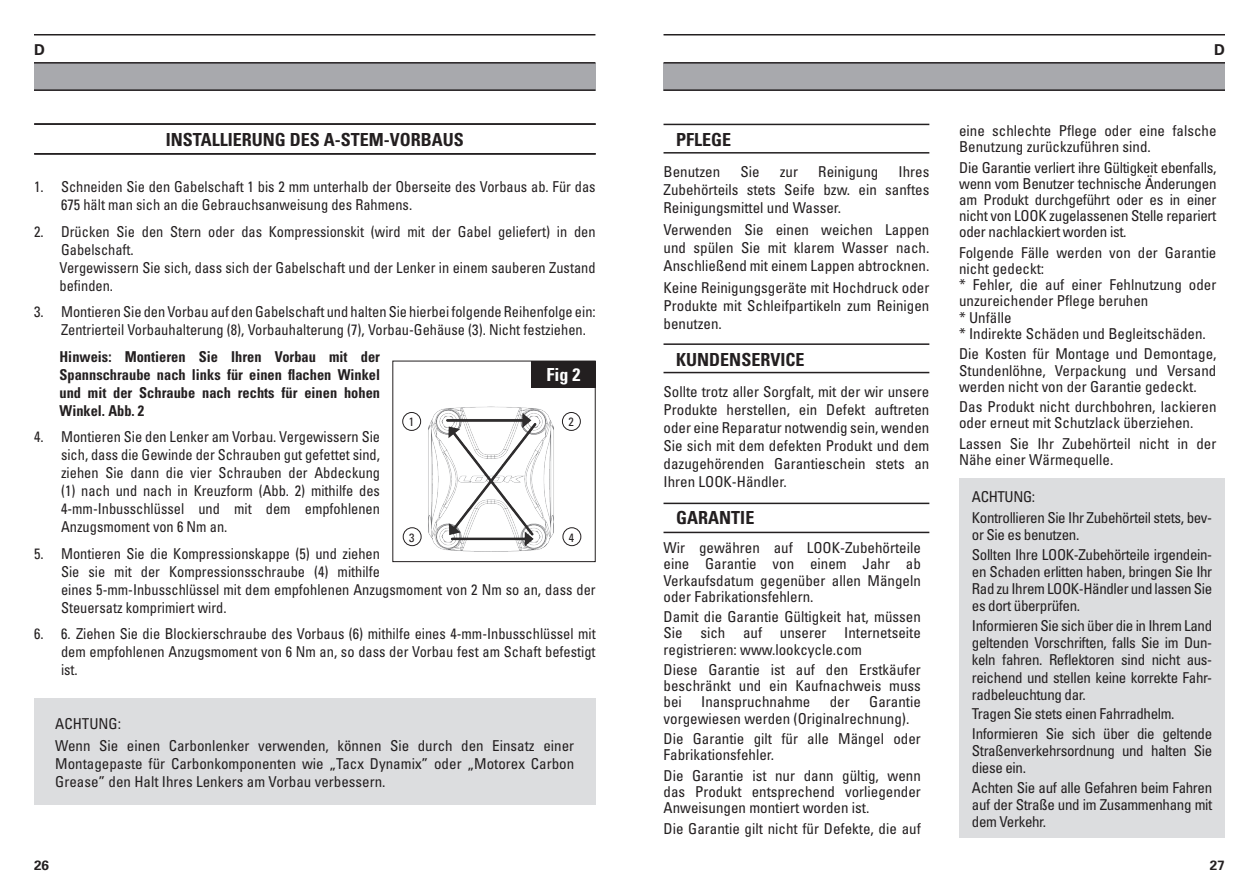
<style>
.page{position:relative;width:1259px;height:893px;background:#fff}
.page>*{position:absolute;margin:0;border:0;box-sizing:border-box;transform-origin:0 0}
.t1{font:700 condensed 18px "Univers";color:#231f20}
.t2{font:700 condensed 18px "Univers";color:#fff}
.t3{font:condensed 15px/16.2px "Univers";color:#231f20;text-align:justify}
.t4{font:condensed 15px/18px "Univers";color:#231f20;scale:.96 1}
.t5{font:condensed 15px/19.4px "Univers";letter-spacing:-.025em;color:#231f20}
.t6{font:700 condensed 15px/18px "Univers";color:#231f20;text-align:justify;scale:.96 1}
.t7{font:700 15px "Univers";color:#231f20}
.t8{font:700 13.5px "Univers";color:#231f20}
.t9{font:condensed 12px "Univers";color:#231f20}
</style>
<div class="page">
<hr style="left:34px;top:34px;width:561px;height:1px;background:#231f20">
<div style="left:34px;top:63px;width:561px;height:27px;background:#a8a9ad"></div>
<hr style="left:34px;top:62px;width:561px;height:2px;background:#231f20">
<hr style="left:34px;top:89px;width:561px;height:2px;background:#231f20">
<hr style="left:663px;top:34px;width:562px;height:1px;background:#231f20">
<div style="left:663px;top:63px;width:562px;height:27px;background:#a8a9ad"></div>
<hr style="left:663px;top:62px;width:562px;height:2px;background:#231f20">
<hr style="left:663px;top:89px;width:562px;height:2px;background:#231f20">
<hr style="left:663px;top:124px;width:266px;height:1px;background:#231f20">
<hr style="left:663px;top:152px;width:266px;height:2px;background:#231f20">
<hr style="left:663px;top:343px;width:266px;height:2px;background:#231f20">
<hr style="left:663px;top:372px;width:266px;height:1px;background:#231f20">
<hr style="left:663px;top:502px;width:266px;height:2px;background:#231f20">
<hr style="left:663px;top:532px;width:266px;height:1px;background:#231f20">
<div style="left:959px;top:478px;width:266px;height:360px;background:#dcdddf"></div>
<hr style="left:34px;top:153px;width:561px;height:2px;background:#231f20">
<hr style="left:34px;top:123px;width:561px;height:2px;background:#231f20">
<div style="left:531px;top:361px;width:64px;height:27px;background:#231f20"></div>
<img style="left:428px;top:406px;width:126px;height:146px">
<div style="left:402px;top:412px;width:19px;height:19px;border:1px solid #231f20;border-radius:50%"></div>
<div style="left:403px;top:527px;width:18px;height:19px;border:1px solid #231f20;border-radius:50%"></div>
<div style="left:562px;top:412px;width:19px;height:19px;border:1px solid #231f20;border-radius:50%"></div>
<div style="left:562px;top:527px;width:19px;height:19px;border:1px solid #231f20;border-radius:50%"></div>
<div style="left:34px;top:698px;width:561px;height:107px;background:#dcdddf"></div>
<p class="t7" style="left:34px;top:40px;width:12px">D</p>
<p class="t7" style="left:1214px;top:40px;width:12px">D</p>
<p class="t1" style="left:166px;top:128px;width:299px">INSTALLIERUNG DES A-STEM-VORBAUS</p>
<p class="t1" style="left:676px;top:129px;width:56px">PFLEGE</p>
<p class="t3" style="left:663px;top:163px;width:58px">Benutzen</p>
<p class="t3" style="left:740px;top:163px;width:21px">Sie</p>
<p class="t3" style="left:780px;top:163px;width:20px">zur</p>
<p class="t3" style="left:818px;top:163px;width:61px">Reinigung</p>
<p class="t3" style="left:663px;top:162px;width:267px;line-height:18px;text-indent:235px">Ihres Zubehörteils stets Seife bzw. ein sanftes Reinigungsmittel und Wasser.</p>
<p class="t3" style="left:663px;top:220px;width:267px;line-height:18px">Verwenden Sie einen weichen Lappen und spülen Sie mit klarem Wasser nach.<br>Anschließend mit einem Lappen abtrocknen.</p>
<p class="t3" style="left:663px;top:279px;width:267px;line-height:18px">Keine Reinigungsgeräte mit Hochdruck oder Produkte mit Schleifpartikeln zum Reinigen benutzen.</p>
<p class="t1" style="left:676px;top:348px;width:130px">KUNDENSERVICE</p>
<p class="t3" style="left:663px;top:382px;width:267px;line-height:18px">Sollte trotz aller Sorgfalt, mit der wir unsere Produkte herstellen, ein Defekt auftreten oder eine Reparatur notwendig sein, wenden Sie sich mit dem defekten Produkt und dem dazugehörenden Garantieschein stets an Ihren LOOK-Händler.</p>
<p class="t1" style="left:676px;top:507px;width:80px">GARANTIE</p>
<p class="t3" style="left:663px;top:539px;width:259px">Wir gewähren auf LOOK-Zubehörteile eine Garantie von einem Jahr ab Verkaufsdatum gegenüber allen Mängeln oder Fabrikationsfehlern.</p>
<p class="t3" style="left:663px;top:608px;width:259px">Damit die Garantie Gültigkeit hat, müssen Sie sich auf unserer Internetseite registrieren: www.lookcycle.com</p>
<p class="t3" style="left:663px;top:661px;width:259px">Diese Garantie ist auf den Erstkäufer beschränkt und ein Kaufnachweis muss bei</p>
<p class="t4" style="left:61px;top:177px;width:558px;text-indent:-27px">1. Schneiden Sie den Gabelschaft 1 bis 2 mm unterhalb der Oberseite des Vorbaus ab. Für das<br>675 hält man sich an die Gebrauchsanweisung des Rahmens.</p>
<p class="t4" style="left:60px;top:222px;width:560px;text-indent:-26px">2. Drücken Sie den Stern oder das Kompressionskit (wird mit der Gabel geliefert) in den Gabelschaft.<br>Vergewissern Sie sich, dass sich der Gabelschaft und der Lenker in einem sauberen Zustand befinden.</p>
<p class="t4" style="left:61px;top:302px;width:558px;text-indent:-27px">3. Montieren Sie den Vorbau auf den Gabelschaft und halten Sie hierbei folgende Reihenfolge ein:<br>Zentrierteil Vorbauhalterung (8), Vorbauhalterung (7), Vorbau-Gehäuse (3). Nicht festziehen.</p>
<p class="t6" style="left:60px;top:347px;width:335px">Hinweis: Montieren Sie Ihren Vorbau mit der Spannschraube nach links für einen flachen Winkel und mit der Schraube nach rechts für einen hohen Winkel. Abb. 2</p>
<p class="t4" style="left:61px;top:427px;width:334px;text-align:justify;text-indent:-27px">4. Montieren Sie den Lenker am Vorbau. Vergewissern Sie sich, dass die Gewinde der Schrauben gut gefettet sind, ziehen Sie dann die vier Schrauben der Abdeckung (1) nach und nach in Kreuzform (Abb. 2) mithilfe des 4-mm-Inbusschlüssel und mit dem empfohlenen Anzugsmoment von 6 Nm an.</p>
<p class="t4" style="left:61px;top:544px;width:558px;text-indent:-27px">5. Montieren Sie die Kompressionskappe (5) und ziehen<br>Sie sie mit der Kompressionsschraube (4) mithilfe<br>eines 5-mm-Inbusschlüssel mit dem empfohlenen Anzugsmoment von 2 Nm so an, dass der Steuersatz komprimiert wird.</p>
<p class="t4" style="left:61px;top:624px;width:558px;text-align:justify;text-indent:-27px">6. 6. Ziehen Sie die Blockierschraube des Vorbaus (6) mithilfe eines 4-mm-Inbusschlüssel mit dem empfohlenen Anzugsmoment von 6 Nm an, so dass der Vorbau fest am Schaft befestigt ist.</p>
<p class="t2" style="left:546px;top:364px;width:35px">Fig 2</p>
<p class="t9" style="left:568px;top:414px;width:7px">2</p>
<p class="t9" style="left:409px;top:414px;width:7px">1</p>
<p class="t9" style="left:409px;top:530px;width:7px">3</p>
<p class="t9" style="left:569px;top:530px;width:7px">4</p>
<p class="t3" style="left:663px;top:693px;width:259px;text-indent:206px">Garantie vorgewiesen werden (Originalrechnung).</p>
<p class="t3" style="left:663px;top:730px;width:259px">Die Garantie gilt für alle Mängel oder<br>Fabrikationsfehler.</p>
<p class="t3" style="left:663px;top:767px;width:259px">Die Garantie ist nur dann gültig, wenn das Produkt entsprechend vorliegender Anweisungen montiert worden ist.</p>
<p class="t3" style="left:663px;top:820px;width:259px">Die Garantie gilt nicht für Defekte, die auf</p>
<p class="t3" style="left:701px;top:693px;width:111px">Inanspruchnahme</p>
<p class="t3" style="left:829px;top:693px;width:21px">der</p>
<p class="t3" style="left:55px;top:712px;width:520px;line-height:22.2px">ACHTUNG:<br>Wenn Sie einen Carbonlenker verwenden, können Sie durch den Einsatz einer</p>
<p class="t3" style="left:55px;top:754px;width:520px;line-height:18px">Montagepaste für Carbonkomponenten wie „Tacx Dynamix” oder „Motorex Carbon<br>Grease” den Halt Ihres Lenkers am Vorbau verbessern.</p>
<p class="t3" style="left:959px;top:122px;width:259px">eine schlechte Pflege oder eine falsche<br>Benutzung zurückzuführen sind.</p>
<p class="t3" style="left:959px;top:159px;width:259px">Die Garantie verliert ihre Gültigkeit ebenfalls, wenn vom Benutzer technische Änderungen am Produkt durchgeführt oder es in einer nicht von LOOK zugelassenen Stelle repariert oder nachlackiert worden ist.</p>
<p class="t3" style="left:959px;top:244px;width:259px;text-align:left">Folgende Fälle werden von der Garantie nicht gedeckt:<br>* Fehler, die auf einer Fehlnutzung oder unzureichender Pflege beruhen<br>* Unfälle<br>* Indirekte Schäden und Begleitschäden.</p>
<p class="t3" style="left:959px;top:345px;width:259px">Die Kosten für Montage und Demontage, Stundenlöhne, Verpackung und Versand werden nicht von der Garantie gedeckt.</p>
<p class="t3" style="left:959px;top:398px;width:259px">Das Produkt nicht durchbohren, lackieren oder erneut mit Schutzlack überziehen.</p>
<p class="t3" style="left:959px;top:435px;width:259px">Lassen Sie Ihr Zubehörteil nicht in der<br>Nähe einer Wärmequelle.</p>
<p class="t5" style="left:972px;top:485px;width:242px;line-height:21.5px">ACHTUNG:<br>Kontrollieren Sie Ihr Zubehörteil stets, bev-</p>
<p class="t5" style="left:972px;top:525px;width:242px">or Sie es benutzen.<br>Sollten Ihre LOOK-Zubehörteile irgendein-</p>
<p class="t3" style="left:972px;top:562px;width:242px;line-height:17.2px">en Schaden erlitten haben, bringen Sie Ihr Rad zu Ihrem LOOK-Händler und lassen Sie es dort überprüfen.</p>
<p class="t3" style="left:972px;top:616px;width:242px;line-height:17.2px">Informieren Sie sich über die in Ihrem Land geltenden Vorschriften, falls Sie im Dun&shy;keln fahren. Reflektoren sind nicht aus&shy;reichend und stellen keine korrekte Fahr&shy;radbeleuchtung dar.</p>
<p class="t5" style="left:972px;top:704px;width:242px">Tragen Sie stets einen Fahrradhelm.<br>Informieren Sie sich über die geltende</p>
<p class="t5" style="left:972px;top:741px;width:242px;line-height:17.2px">Straßenverkehrsordnung und halten Sie diese ein.</p>
<p class="t3" style="left:972px;top:778px;width:242px;line-height:17.2px">Achten Sie auf alle Gefahren beim Fahren auf der Straße und im Zusammenhang mit dem Verkehr.</p>
<p class="t8" style="left:34px;top:856px;width:17px">26</p>
<p class="t8" style="left:1210px;top:856px;width:17px">27</p>
</div>
